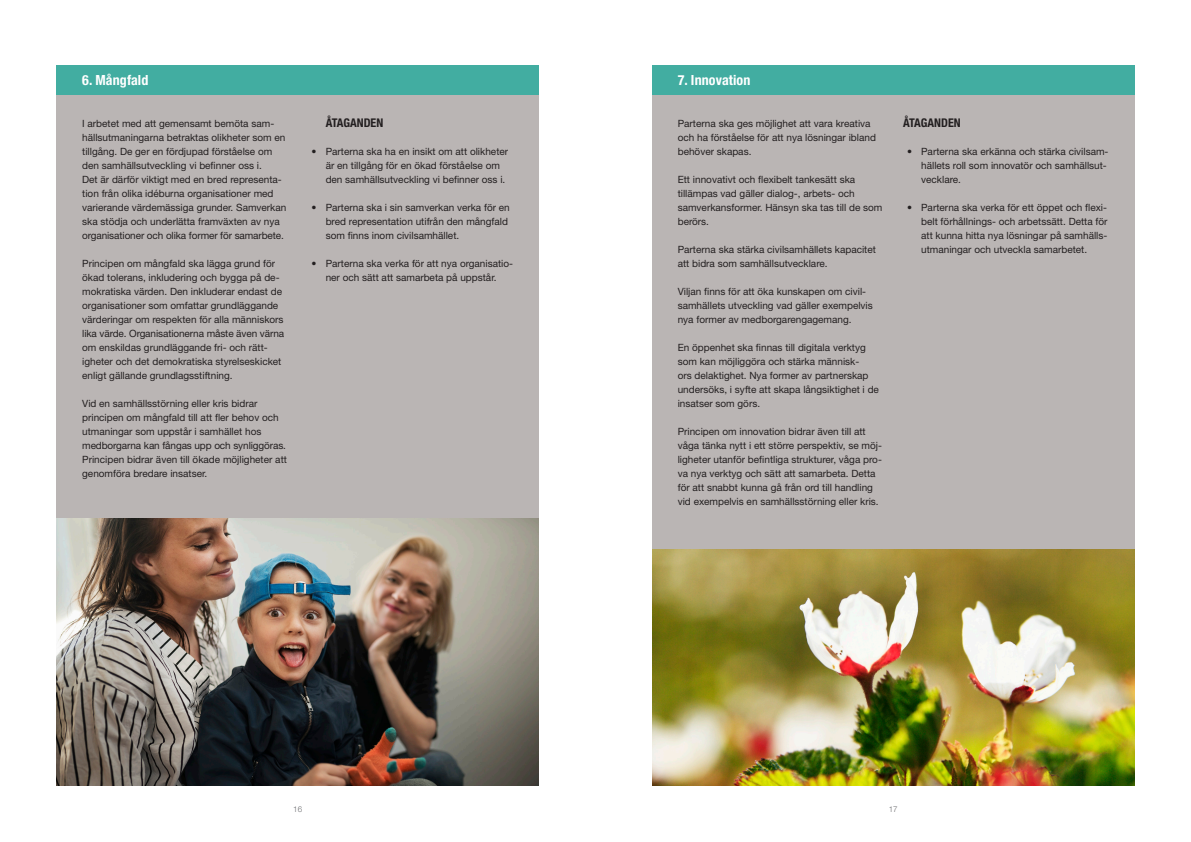
<style>
.page{position:relative;width:1191px;height:842px;background:#fff}
.page>*{position:absolute;margin:0;border:0;box-sizing:border-box;transform-origin:0 0}
.t1{font:700 condensed 14px "Helvetica Neue LT Std";letter-spacing:.01em;color:#fff}
.t2{font:700 condensed 12px "Helvetica Neue LT Std";color:#231f20}
.t3{font:10px/14px "Helvetica Neue LT Std";color:#231f20}
.t4{font:300 8px "Helvetica Neue LT Std";color:#6c6d70}
</style>
<div class="page">
<div style="left:652px;top:65px;width:482px;height:720px;background:#bab5b4"></div>
<div style="left:652px;top:65px;width:482px;height:30px;background:#42ada1"></div>
<img style="left:652px;top:550px;width:482px;height:235px">
<div style="left:57px;top:65px;width:482px;height:720px;background:#bab5b4"></div>
<div style="left:57px;top:65px;width:482px;height:30px;background:#42ada1"></div>
<img style="left:57px;top:519px;width:482px;height:266px">
<p class="t1" style="left:82px;top:71px;width:68px">6. Mångfald</p>
<p class="t3" style="left:82px;top:116px;width:206px">I arbetet med att gemensamt bemöta sam&shy;hällsutmaningarna betraktas olikheter som en tillgång. De ger en fördjupad förståelse om den samhällsutveckling vi befinner oss i.<br>Det är därför viktigt med en bred representa&shy;tion från olika idéburna organisationer med varierande värdemässiga grunder. Samverkan ska stödja och underlätta framväxten av nya organisationer och olika former för samarbete.</p>
<p class="t3" style="left:82px;top:256px;width:204px">Principen om mångfald ska lägga grund för ökad tolerans, inkludering och bygga på de&shy;mokratiska värden. Den inkluderar endast de organisationer som omfattar grundläggande värderingar om respekten för alla människors lika värde. Organisationerna måste även värna om enskildas grundläggande fri- och rätt&shy;igheter och det demokratiska styrelseskicket enligt gällande grundlagsstiftning.</p>
<p class="t3" style="left:82px;top:396px;width:206px">Vid en samhällsstörning eller kris bidrar principen om mångfald till att fler behov och utmaningar som uppstår i samhället hos medborgarna kan fångas upp och synliggöras.<br>Principen bidrar även till ökade möjligheter att genomföra bredare insatser.</p>
<p class="t2" style="left:326px;top:115px;width:59px">ÅTAGANDEN</p>
<p class="t3" style="left:326px;top:144px;width:184px;text-indent:-14px">• Parterna ska ha en insikt om att olikheter är en tillgång för en ökad förståelse om den samhällsutveckling vi befinner oss i.</p>
<p class="t3" style="left:326px;top:200px;width:186px;text-indent:-14px">• Parterna ska i sin samverkan verka för en bred representation utifrån den mångfald som finns inom civilsamhället.</p>
<p class="t3" style="left:311px;top:256px;width:203px;text-align:center">• Parterna ska verka för att nya organisatio&shy;ner och sätt att samarbeta på uppstår.</p>
<p class="t1" style="left:677px;top:71px;width:74px">7. Innovation</p>
<p class="t3" style="left:677px;top:116px;width:200px">Parterna ska ges möjlighet att vara kreativa och ha förståelse för att nya lösningar ibland behöver skapas.</p>
<p class="t3" style="left:677px;top:172px;width:206px">Ett innovativt och flexibelt tankesätt ska tillämpas vad gäller dialog-, arbets- och samverkansformer. Hänsyn ska tas till de som berörs.</p>
<p class="t3" style="left:677px;top:242px;width:200px">Parterna ska stärka civilsamhällets kapacitet att bidra som samhällsutvecklare.</p>
<p class="t3" style="left:677px;top:284px;width:197px">Viljan finns för att öka kunskapen om civil&shy;samhällets utveckling vad gäller exempelvis nya former av medborgarengagemang.</p>
<p class="t3" style="left:677px;top:340px;width:203px">En öppenhet ska finnas till digitala verktyg som kan möjliggöra och stärka människ-<br>ors delaktighet. Nya former av partnerskap undersöks, i syfte att skapa långsiktighet i de insatser som görs.</p>
<p class="t3" style="left:677px;top:424px;width:206px">Principen om innovation bidrar även till att våga tänka nytt i ett större perspektiv, se möj&shy;ligheter utanför befintliga strukturer, våga pro&shy;va nya verktyg och sätt att samarbeta. Detta för att snabbt kunna gå från ord till handling vid exempelvis en samhällsstörning eller kris.</p>
<p class="t2" style="left:903px;top:115px;width:59px">ÅTAGANDEN</p>
<p class="t3" style="left:921px;top:144px;width:189px;text-indent:-14px">• Parterna ska erkänna och stärka civilsam&shy;hällets roll som innovatör och samhällsut&shy;vecklare.</p>
<p class="t3" style="left:921px;top:200px;width:188px;text-align:justify;text-indent:-14px">• Parterna ska verka för ett öppet och flexi&shy;belt förhållnings- och arbetssätt. Detta för att kunna hitta nya lösningar på samhälls&shy;utmaningar och utveckla samarbetet.</p>
<p class="t4" style="left:293px;top:804px;width:10px">16</p>
<p class="t4" style="left:888px;top:804px;width:10px">17</p>
</div>
